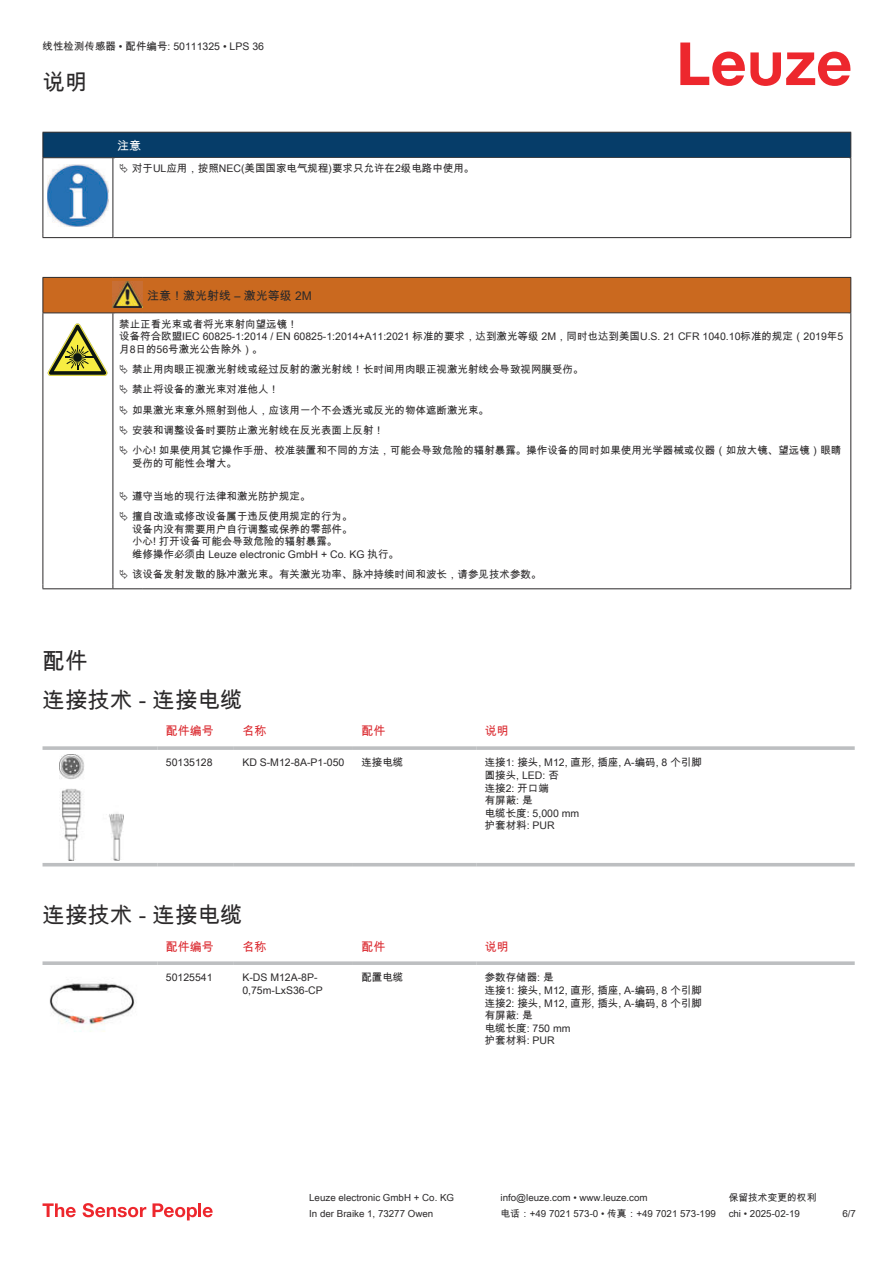
<style>
.page{position:relative;width:893px;height:1263px;background:#fff}
.page>*{position:absolute;margin:0;border:0;box-sizing:border-box;transform-origin:0 0}
.t1{font:22.5px/38.7px "Arial Unicode MS";color:#2b292a}
.t2{font:12px "Arial Unicode MS";color:#db2a30}
.t3{font:12px "Arial Unicode MS";color:#2b292a}
.t4{font:12px "Arial Unicode MS";color:#fff}
.t5{font:10.5px/12.6px "Arial Unicode MS";color:#2b292a}
.t6{font:9.75px "Arial Unicode MS";color:#2b292a}
</style>
<div class="page">
<svg style="left:680px;top:43px;width:170px;height:43px"></svg>
<svg style="left:43px;top:860px;width:812px;height:7px"></svg>
<svg style="left:43px;top:746px;width:114px;height:4px"></svg>
<svg style="left:157px;top:746px;width:77px;height:4px"></svg>
<svg style="left:234px;top:746px;width:119px;height:4px"></svg>
<svg style="left:353px;top:746px;width:123px;height:4px"></svg>
<svg style="left:476px;top:746px;width:379px;height:4px;background:#c3c5c7"></svg>
<hr style="left:43px;top:863px;width:114px;height:3px;background:#bdbfc1">
<hr style="left:157px;top:863px;width:77px;height:3px;background:#bdbfc1">
<hr style="left:234px;top:863px;width:119px;height:3px;background:#bdbfc1">
<hr style="left:353px;top:863px;width:123px;height:3px;background:#bdbfc1">
<hr style="left:476px;top:863px;width:379px;height:3px;background:#bdbfc1">
<img style="left:59px;top:754px;width:65px;height:106px">
<svg style="left:43px;top:961px;width:114px;height:4px"></svg>
<svg style="left:157px;top:961px;width:77px;height:4px"></svg>
<svg style="left:234px;top:961px;width:119px;height:4px"></svg>
<svg style="left:353px;top:961px;width:123px;height:4px"></svg>
<svg style="left:476px;top:961px;width:379px;height:4px;background:#c3c5c7"></svg>
<img style="left:49px;top:983px;width:88px;height:49px">
<svg style="left:43px;top:1203px;width:33px;height:14px"></svg>
<svg style="left:83px;top:1203px;width:63px;height:14px"></svg>
<svg style="left:153px;top:1203px;width:44px;height:17px"></svg>
<hr style="left:198px;top:1203px;width:3px;height:14px;background:#ed272d">
<svg style="left:203px;top:1207px;width:10px;height:10px"></svg>
<div style="left:43px;top:132px;width:808px;height:26px;background:#063d69"></div>
<hr style="left:113px;top:157px;width:738px;height:1px;background:#2b292a">
<hr style="left:43px;top:158px;width:1px;height:75px;background:#2b292a">
<hr style="left:113px;top:158px;width:1px;height:75px;background:#2b292a">
<hr style="left:850px;top:158px;width:1px;height:75px;background:#2b292a">
<hr style="left:43px;top:237px;width:70px;height:1px;background:#2b292a">
<hr style="left:113px;top:237px;width:738px;height:1px;background:#2b292a">
<img style="left:47px;top:164px;width:61px;height:63px">
<div style="left:44px;top:278px;width:806px;height:35px;background:#ca691f"></div>
<hr style="left:43px;top:277px;width:70px;height:1px;background:#2b292a">
<hr style="left:43px;top:278px;width:1px;height:35px;background:#2b292a">
<hr style="left:43px;top:313px;width:70px;height:1px;background:#2b292a">
<hr style="left:113px;top:277px;width:30px;height:1px;background:#2b292a">
<hr style="left:113px;top:313px;width:30px;height:1px;background:#2b292a">
<hr style="left:143px;top:277px;width:708px;height:1px;background:#2b292a">
<hr style="left:850px;top:278px;width:1px;height:35px;background:#2b292a">
<hr style="left:143px;top:313px;width:708px;height:1px;background:#2b292a">
<hr style="left:43px;top:313px;width:1px;height:271px;background:#2b292a">
<hr style="left:113px;top:313px;width:1px;height:271px;background:#2b292a">
<hr style="left:850px;top:313px;width:1px;height:271px;background:#2b292a">
<hr style="left:43px;top:588px;width:70px;height:1px;background:#2b292a">
<hr style="left:113px;top:588px;width:30px;height:1px;background:#2b292a">
<hr style="left:143px;top:588px;width:708px;height:1px;background:#2b292a">
<img style="left:113px;top:282px;width:30px;height:26px">
<svg style="left:47px;top:323px;width:60px;height:53px"></svg>
<p class="t5" style="left:43px;top:40px;width:223px">线性检测传感器 • 配件编号: 50111325 • LPS 36</p>
<h1 class="t1" style="left:43px;top:62px;width:46px">说明</h1>
<p class="t4" style="left:117px;top:137px;width:25px">注意</p>
<p class="t5" style="left:132px;top:162px;width:344px">对于UL应用，按照NEC(美国国家电气规程)要求只允许在2级电路中使用。</p>
<p class="t3" style="left:147px;top:287px;width:166px">注意！激光射线 – 激光等级 2M</p>
<p class="t5" style="left:119px;top:317px;width:725px">禁止正看光束或者将光束射向望远镜！<br>设备符合欧盟IEC 60825-1:2014 / EN 60825-1:2014+A11:2021 标准的要求，达到激光等级 2M，同时也达到美国U.S. 21 CFR 1040.10标准的规定（2019年5月8日的56号激光公告除外）。</p>
<p class="t5" style="left:132px;top:359px;width:711px;line-height:20.2px">禁止用肉眼正视激光射线或经过反射的激光射线！长时间用肉眼正视激光射线会导致视网膜受伤。<br>禁止将设备的激光束对准他人！<br>如果激光束意外照射到他人，应该用一个不会透光或反光的物体遮断激光束。<br>安装和调整设备时要防止激光射线在反光表面上反射！<br>小心! 如果使用其它操作手册、校准装置和不同的方法，可能会导致危险的辐射暴露。操作设备的同时如果使用光学器械或仪器（如放大镜、望远镜）眼睛</p>
<p class="t5" style="left:132px;top:457px;width:106px">受伤 的可能性会增大。</p>
<p class="t5" style="left:132px;top:486px;width:222px;line-height:20.2px">遵守当地的现行法律和激光防护规定。<br>擅自改造或修改设备属于违反使用规定的行为。</p>
<p class="t5" style="left:132px;top:522px;width:268px">设备内没有需要用户自行调整或保养的零部件。<br>小心! 打开设备可能会导致危险的辐射暴露。<br>维修操作必须由 Leuze electronic GmbH + Co. KG 执行。</p>
<p class="t5" style="left:132px;top:568px;width:411px">该设备发射发散的脉冲激光束。有关激光功率、脉冲持续时间和波长，请参见技术参数。</p>
<h1 class="t1" style="left:43px;top:641px;width:202px">配件<br>连接技术 - 连接电缆</h1>
<p class="t2" style="left:166px;top:722px;width:49px">配件编号</p>
<p class="t2" style="left:242px;top:722px;width:25px">名称</p>
<p class="t2" style="left:361px;top:722px;width:25px">配件</p>
<p class="t2" style="left:485px;top:722px;width:25px">说明</p>
<p class="t5" style="left:166px;top:756px;width:48px">50135128</p>
<p class="t5" style="left:242px;top:756px;width:104px">KD S-M12-8A-P1- 050</p>
<p class="t5" style="left:361px;top:756px;width:43px">连接电缆</p>
<p class="t5" style="left:485px;top:756px;width:219px">连接1: 接头, M12, 直形, 插座, A-编码, 8 个引脚圆接头, LED: 否<br>连接2: 开口端<br>有屏蔽: 是<br>电缆长度: 5,000 mm<br>护套材料: PUR</p>
<h1 class="t1" style="left:43px;top:895px;width:202px">连接技术 - 连接电缆</h1>
<p class="t2" style="left:166px;top:937px;width:49px">配件编号</p>
<p class="t2" style="left:242px;top:937px;width:25px">名称</p>
<p class="t2" style="left:361px;top:937px;width:25px">配件</p>
<p class="t2" style="left:485px;top:937px;width:25px">说明</p>
<p class="t5" style="left:166px;top:971px;width:48px">50125541</p>
<p class="t5" style="left:242px;top:971px;width:82px">K-DS M12A-8P-<br>0,75m-LxS36-CP</p>
<p class="t5" style="left:361px;top:971px;width:43px">配置电缆</p>
<p class="t5" style="left:485px;top:971px;width:219px">参数存储器: 是<br>连接1: 接头, M12, 直形, 插座, A-编码, 8 个引脚连接2: 接头, M12, 直形, 插头, A-编码, 8 个引脚有屏蔽: 是<br>电缆长度: 750 mm<br>护套材料: PUR</p>
<p class="t6" style="left:309px;top:1191px;width:146px">Leuze electronic GmbH + Co. KG</p>
<p class="t6" style="left:501px;top:1191px;width:149px">info@leuze.com • www.leuze.com</p>
<p class="t6" style="left:729px;top:1191px;width:89px">保留技术变更的权利</p>
<p class="t6" style="left:309px;top:1206px;width:126px">In der Braike 1, 73277 Owen</p>
<p class="t6" style="left:501px;top:1206px;width:217px">电话：+49 7021 573-0 • 传真：+49 7021 573-199</p>
<p class="t6" style="left:729px;top:1206px;width:73px">chi • 2025-02-19</p>
<p class="t6" style="left:842px;top:1206px;width:15px">6/7</p>
</div>
